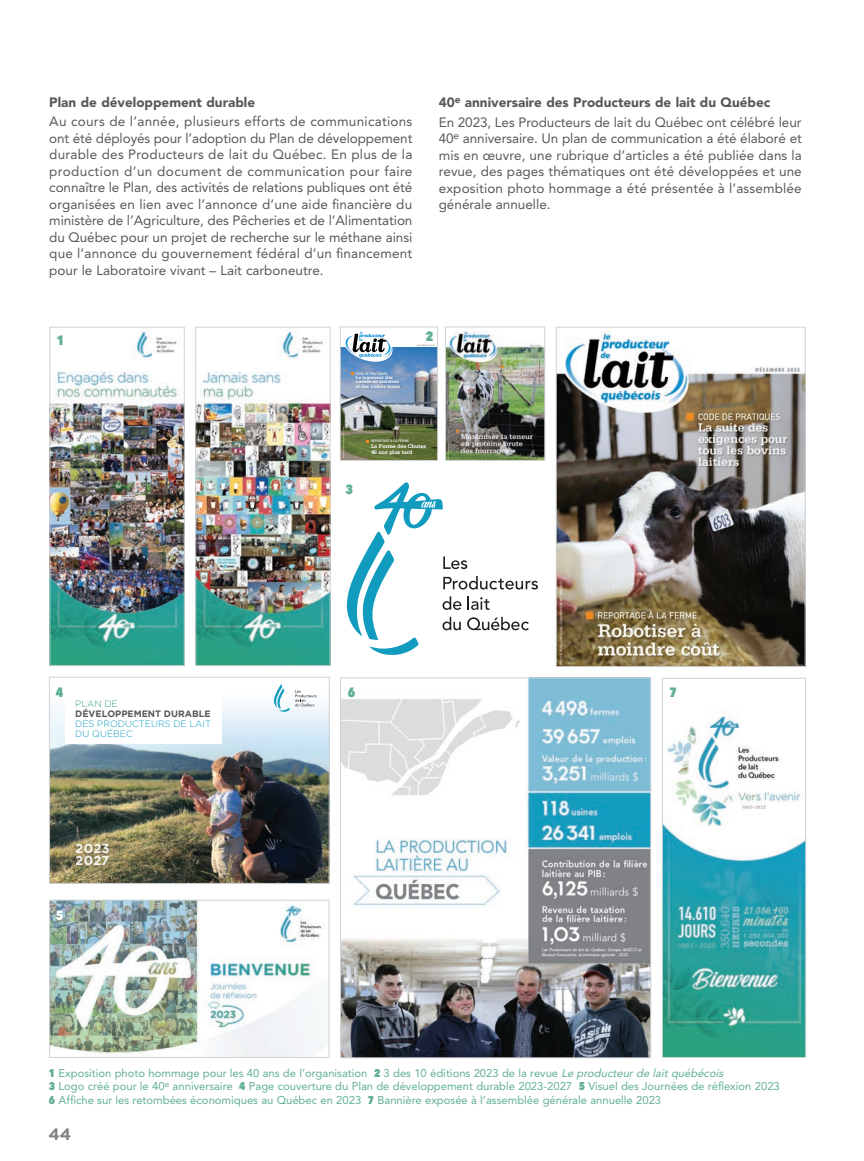
<style>
.page{position:relative;width:864px;height:1161px;background:#fff}
.page>*{position:absolute;margin:0;border:0;box-sizing:border-box;transform-origin:0 0}
.t1{font:700 16.5px "Gotham";color:#808285}
._23-texte_courant{font:13.5px/16.5px "Avenir";color:#57585a;text-align:justify}
._23-ST{font:900 13.5px "Avenir";color:#57585a}
._23-texte_courant-2{font:800 13.5px "Avenir Next Condensed";color:#61af93}
._23-texte_courant-3{font:800 13.5px "Avenir Next Condensed";color:#fff}
.t2{font:700 13.05px/12px "Gotham";color:#fff}
._23-texte_courant-4{font:11.25px/13.5px "Avenir";color:#61af93}
.t3{font:300 9.15px/10.2px "Gotham";color:#149dbf}
.t4{font:700 5.55px/5.8px "Serifa";letter-spacing:-.025em;color:#fff}
.t5{font:700 4.8px/4.3px "Serifa";letter-spacing:-.015em;color:#fff}
.t6{font:3.45px "DIN Mittelschrift";color:#fff}
.t7{font:900 1.95px "The Sans";letter-spacing:.15em;color:#939598}
.s1{font-family:"The Sans Black Caps";font-weight:400}
.s2{color:#33a17e}
.s3{font-weight:700;color:#57585a}
.s4{font-family:"Avenir Next Condensed";font-weight:800}
.s5{font-style:italic}
</style>
<div class="page">
<img style="left:51px;top:695px;width:277px;height:187px">
<svg style="left:274px;top:684px;width:42px;height:28px"></svg>
<div style="left:66px;top:688px;width:156px;height:56px;background:#fff"></div>
<div style="left:49px;top:677px;width:281px;height:207px;border:1px solid #d1d2d4"></div>
<svg style="left:346px;top:482px;width:192px;height:173px"></svg>
<img style="left:52px;top:331px;width:131px;height:333px">
<div style="left:50px;top:327px;width:135px;height:339px;border:1px solid #d1d2d4"></div>
<img style="left:197px;top:331px;width:131px;height:333px">
<div style="left:195px;top:327px;width:135px;height:339px;border:1px solid #d1d2d4"></div>
<img style="left:664px;top:714px;width:140px;height:342px">
<div style="left:662px;top:678px;width:144px;height:380px;border:1px solid #d1d2d4"></div>
<img style="left:51px;top:902px;width:273px;height:154px">
<div style="left:49px;top:900px;width:280px;height:158px;border:1px solid #d1d2d4"></div>
<img style="left:342px;top:347px;width:94px;height:112px">
<svg style="left:342px;top:331px;width:53px;height:33px"></svg>
<div style="left:371px;top:439px;width:56px;height:17px;background:#231f20;opacity:.25"></div>
<div style="left:356px;top:372px;width:45px;height:17px;background:#231f20;opacity:.25"></div>
<div style="left:340px;top:327px;width:98px;height:134px;border:1px solid #d1d2d4"></div>
<img style="left:447px;top:331px;width:96px;height:128px">
<div style="left:445px;top:327px;width:100px;height:134px;border:1px solid #d1d2d4"></div>
<img style="left:558px;top:331px;width:246px;height:334px">
<div style="left:556px;top:327px;width:250px;height:340px;border:1px solid #d1d2d4"></div>
<img style="left:342px;top:680px;width:307px;height:376px">
<div style="left:340px;top:678px;width:311px;height:380px;border:1px solid #d1d2d4"></div>
<p class="_23-ST" style="left:49px;top:94px;width:207px">Plan de développement durable</p>
<p class="_23-texte_courant" style="left:49px;top:114px;width:365px">Au cours de l’année, plusieurs efforts de communications ont été déployés pour l’adoption du Plan de développement durable des Producteurs de lait du Québec. En plus de la production d’un document de communication pour faire connaître le Plan, des activités de relations publiques ont été organisées en lien avec l’annonce d’une aide financière du ministère de l’Agriculture, des Pêcheries et de l’Alimentation du Québec pour un projet de recherche sur le méthane ainsi que l’annonce du gouvernement fédéral d’un financement pour le Laboratoire vivant – Lait carboneutre.</p>
<p class="_23-ST" style="left:439px;top:95px;width:333px">40<sup>e</sup> anniversaire des Producteurs de lait du Québec</p>
<p class="_23-texte_courant" style="left:439px;top:114px;width:365px">En 2023, Les Producteurs de lait du Québec ont célébré leur 40<sup>e</sup> anniversaire. Un plan de communication a été élaboré et mis en œuvre, une rubrique d’articles a été publiée dans la revue, des pages thématiques ont été développées et une exposition photo hommage a été présentée à l’assemblée générale annuelle.</p>
<p class="_23-texte_courant-2" style="left:57px;top:332px;width:9px">1</p>
<p class="_23-texte_courant-2" style="left:426px;top:327px;width:9px">2</p>
<p class="t7" style="left:417px;top:344px;width:19px">SEPTEMBRE <span class="s1">2023</span></p>
<p class="t6" style="left:356px;top:371px;width:33px">CODE DE PRATIQUES</p>
<p class="t5" style="left:356px;top:375px;width:46px">Le logement des vaches en lactation et des vaches taries</p>
<p class="_23-texte_courant-2" style="left:346px;top:481px;width:9px">3</p>
<p class="t6" style="left:371px;top:439px;width:39px">REPORTAGE À LA FERME</p>
<p class="t4" style="left:371px;top:443px;width:57px">La Ferme des Chutes<br>40 ans plus tard</p>
<p class="_23-texte_courant-2" style="left:56px;top:683px;width:9px">4</p>
<p class="_23-texte_courant-2" style="left:348px;top:683px;width:9px">6</p>
<p class="_23-texte_courant-2" style="left:670px;top:683px;width:9px">7</p>
<p class="t3" style="left:75px;top:698px;width:137px"><span class="s2">PLAN DE<br></span><span class="s3">DÉVELOPPEMENT DURABLE<br></span>DES PRODUCTEURS DE LAIT<br>DU QUÉBEC</p>
<p class="t2" style="left:76px;top:842px;width:35px">2023<br>2027</p>
<p class="_23-texte_courant-3" style="left:56px;top:907px;width:9px">5</p>
<p class="_23-texte_courant-4" style="left:49px;top:1066px;width:732px"><span class="s4">1</span> Exposition photo hommage pour les 40 ans de l’organisation <span class="s4">2</span> 3 des 10 éditions 2023 de la revue <span class="s5">Le producteur de lait québécois<br></span><span class="s4">3</span> Logo créé pour le 40<sup>e</sup> anniversaire <span class="s4">4</span> Page couverture du Plan de développement durable 2023-2027 <span class="s4">5</span> Visuel des Journées de réflexion 2023<br><span class="s4">6</span> Affiche sur les retombées économiques au Québec en 2023 <span class="s4">7</span> Bannière exposée à l’assemblée générale annuelle 2023</p>
<p class="t1" style="left:49px;top:1125px;width:24px">44</p>
</div>
